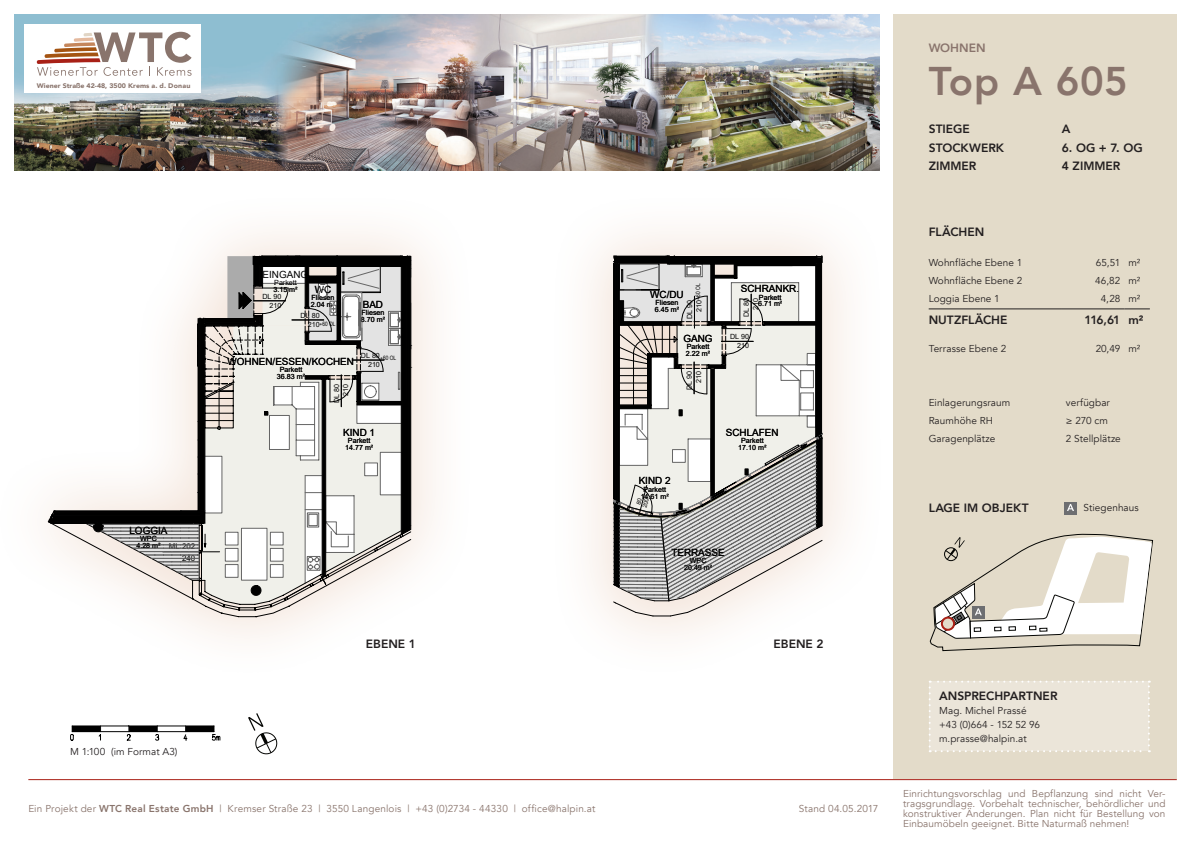
<style>
.page{position:relative;width:1191px;height:842px;background:#fff}
.page>*{position:absolute;margin:0;border:0;box-sizing:border-box;transform-origin:0 0}
.Headline{font:800 40px "Avenir";letter-spacing:.015em;color:#89746c}
.Hervorhebungen{font:800 12px "Avenir";color:#231f20}
.Fließtext{font:800 12px "Avenir";color:#231f20}
.Hervorhebungen-2{font:800 12px "Avenir";color:#89746c}
.t1{font:10px/10px "Avenir";letter-spacing:.01em;color:#89746c;text-align:justify}
.Fließtext-2{font:10px "Avenir";letter-spacing:.005em;color:#231f20}
.Fließtext-3{font:10px "Avenir";letter-spacing:-.015em;color:#231f20}
.t2{font:9.9px "Arial";color:#000}
.t3{font:7.9px/11.3px "Arial";color:#000;text-align:right}
.t4{font:7.1px/6.8px "Arial";color:#000;text-align:right}
.t5{font:900 6.7px "Avenir";color:#89746c;scale:1.05 1}
.t6{font:5.9px "Arial Narrow";color:#000}
.t7{font:5.9px/6.8px "Arial";color:#000}
.s1{font-weight:800}
</style>
<div class="page">
<img style="left:14px;top:14px;width:865px;height:156px">
<div style="left:893px;top:15px;width:283px;height:764px;background:#e3dbc9"></div>
<div style="left:186px;top:726px;width:28px;height:6px;background:#000"></div>
<svg style="left:70px;top:726px;width:117px;height:15px"></svg>
<hr style="left:72px;top:731px;width:85px;height:1px;background:#000">
<svg style="left:212px;top:726px;width:8px;height:15px"></svg>
<hr style="left:157px;top:726px;width:57px;height:1px;background:#000">
<hr style="left:157px;top:731px;width:57px;height:1px;background:#000">
<hr style="left:28px;top:779px;width:1148px;height:1px;background:#a92016">
<div style="left:1064px;top:502px;width:13px;height:12px;background:#6d6e71"></div>
<svg style="left:1067px;top:504px;width:7px;height:7px"></svg>
<svg style="left:930px;top:534px;width:222px;height:117px"></svg>
<div style="left:928px;top:681px;width:221px;height:71px;background:#ebe5d9"></div>
<div style="left:942px;top:618px;width:12px;height:12px;background:#e3dbc9;border-radius:50%"></div>
<div style="left:941px;top:617px;width:14px;height:14px;border:2px solid #a92016;border-radius:50%"></div>
<hr style="left:928px;top:309px;width:134px;height:1px;background:#231f20">
<hr style="left:1062px;top:309px;width:62px;height:1px;background:#231f20">
<svg style="left:1124px;top:309px;width:25px;height:1px"></svg>
<div style="left:0;top:189px;width:477px;height:493px;background:#cc8b5d;opacity:.25"></div>
<svg style="left:48px;top:255px;width:364px;height:362px"></svg>
<svg style="left:248px;top:713px;width:30px;height:42px"></svg>
<div style="left:546px;top:189px;width:343px;height:492px;background:#cc8b5d;opacity:.25"></div>
<svg style="left:612px;top:255px;width:211px;height:361px"></svg>
<div style="left:24px;top:24px;width:177px;height:68px;background:#fff"></div>
<svg style="left:36px;top:32px;width:156px;height:44px"></svg>
<p class="t5" style="left:37px;top:80px;width:148px">Wiener Straße 42-48, 3500 Krems a. d. Donau</p>
<p class="t2" style="left:129px;top:523px;width:39px">LOGGIA</p>
<p class="t4" style="left:136px;top:535px;width:26px;text-align:center">WPC<br>4.28 m²</p>
<p class="t3" style="left:169px;top:541px;width:28px">ML 202<br>240</p>
<p class="t2" style="left:263px;top:267px;width:47px">EINGANG</p>
<p class="t4" style="left:273px;top:279px;width:26px;text-align:left">Parkett<br>3.15 m²</p>
<p class="t4" style="left:294px;top:298px;width:24px;rotate:-90deg">Parkett</p>
<p class="t2" style="left:315px;top:282px;width:18px">WC</p>
<p class="t4" style="left:311px;top:294px;width:26px;text-align:left">Fliesen<br>2.04 m²</p>
<p class="t2" style="left:363px;top:297px;width:22px">BAD</p>
<p class="t4" style="left:361px;top:309px;width:26px;text-align:left">Fliesen<br>8.70 m²</p>
<p class="t2" style="left:227px;top:354px;width:128px">WOHNEN/ESSEN/KOCHEN</p>
<p class="t4" style="left:277px;top:366px;width:30px;text-align:center">Parkett<br>36.83 m²</p>
<p class="t4" style="left:262px;top:291px;width:21px;line-height:9.2px">DL 90<br>210</p>
<p class="t4" style="left:301px;top:311px;width:21px;line-height:9.2px">DL 80<br>210</p>
<p class="t6" style="left:319px;top:320px;width:18px;rotate:-1deg">+60 OL</p>
<p class="t4" style="left:361px;top:351px;width:21px;line-height:9.2px">DL 80<br>210</p>
<p class="t6" style="left:380px;top:353px;width:18px;rotate:-1deg">+60 OL</p>
<p class="t4" style="left:332px;top:403px;width:21px;line-height:9.2px;rotate:-90deg">DL 80<br>210</p>
<p class="t2" style="left:343px;top:426px;width:33px">KIND 1</p>
<p class="t4" style="left:345px;top:437px;width:30px;text-align:center">Parkett<br>14.77 m²</p>
<p class="t6" style="left:694px;top:300px;width:18px;rotate:-91deg">+60 OL</p>
<p class="t2" style="left:650px;top:287px;width:35px">WC/DU</p>
<p class="t4" style="left:655px;top:299px;width:26px;text-align:left">Fliesen<br>6.45 m²</p>
<p class="t4" style="left:685px;top:319px;width:21px;line-height:9.2px;rotate:-90deg">DL 90<br>210</p>
<p class="t2" style="left:741px;top:282px;width:60px">SCHRANKR.</p>
<p class="t4" style="left:758px;top:294px;width:26px;text-align:left">Parkett<br>6.71 m²</p>
<p class="t4" style="left:742px;top:317px;width:21px;line-height:9.2px;rotate:-90deg">DL 80<br>210</p>
<p class="t2" style="left:683px;top:332px;width:31px">GANG</p>
<p class="t4" style="left:686px;top:344px;width:26px;text-align:left">Parkett<br>2.22 m²</p>
<p class="t4" style="left:730px;top:332px;width:21px;line-height:9.2px">DL 90<br>210</p>
<p class="t4" style="left:685px;top:390px;width:21px;line-height:9.2px;rotate:-90deg">DL 90<br>210</p>
<p class="t2" style="left:638px;top:474px;width:33px">KIND 2</p>
<p class="t4" style="left:640px;top:486px;width:30px;text-align:center">Parkett<br>14.61 m²</p>
<p class="t7" style="left:634px;top:505px;width:11px;rotate:-75deg">80<br>200</p>
<p class="t2" style="left:726px;top:425px;width:54px">SCHLAFEN</p>
<p class="t4" style="left:738px;top:437px;width:30px;text-align:center">Parkett<br>17.10 m²</p>
<p class="t2" style="left:671px;top:546px;width:55px">TERRASSE</p>
<p class="t4" style="left:684px;top:557px;width:30px;text-align:center">WPC<br>20.49 m²</p>
<p class="Hervorhebungen-2" style="left:928px;top:37px;width:58px">WOHNEN</p>
<p class="Headline" style="left:928px;top:45px;width:201px">Top A 605</p>
<p class="Hervorhebungen" style="left:928px;top:118px;width:43px">STIEGE</p>
<p class="Hervorhebungen" style="left:1062px;top:118px;width:10px">A</p>
<p class="Hervorhebungen" style="left:928px;top:136px;width:77px">STOCKWERK</p>
<p class="Hervorhebungen" style="left:1062px;top:136px;width:82px">6. OG + 7. OG</p>
<p class="Hervorhebungen" style="left:928px;top:155px;width:49px">ZIMMER</p>
<p class="Hervorhebungen" style="left:1062px;top:155px;width:60px">4 ZIMMER</p>
<p class="Fließtext" style="left:928px;top:221px;width:57px">FLÄCHEN</p>
<p class="Fließtext-2" style="left:928px;top:256px;width:95px">Wohnfläche Ebene 1</p>
<p class="Fließtext-2" style="left:1096px;top:256px;width:26px">65,51</p>
<p class="Fließtext-2" style="left:1128px;top:256px;width:14px">m²</p>
<p class="Fließtext-2" style="left:928px;top:274px;width:95px">Wohnfläche Ebene 2</p>
<p class="Fließtext-2" style="left:1095px;top:274px;width:27px">46,82</p>
<p class="Fließtext-2" style="left:1128px;top:274px;width:14px">m²</p>
<p class="Fließtext-2" style="left:928px;top:292px;width:73px">Loggia Ebene 1</p>
<p class="Fließtext-2" style="left:1101px;top:292px;width:21px">4,28</p>
<p class="Fließtext-2" style="left:1128px;top:292px;width:14px">m²</p>
<p class="Fließtext" style="left:928px;top:309px;width:80px">NUTZFLÄCHE</p>
<p class="Fließtext" style="left:1084px;top:309px;width:37px">116,61</p>
<p class="Fließtext" style="left:1128px;top:309px;width:17px">m²</p>
<p class="Fließtext-2" style="left:928px;top:342px;width:79px">Terrasse Ebene 2</p>
<p class="Fließtext-2" style="left:1095px;top:342px;width:26px">20,49</p>
<p class="Fließtext-2" style="left:1128px;top:342px;width:14px">m²</p>
<p class="Fließtext-2" style="left:928px;top:396px;width:83px">Einlagerungsraum</p>
<p class="Fließtext-2" style="left:1066px;top:396px;width:45px">verfügbar</p>
<p class="Fließtext-2" style="left:928px;top:414px;width:66px">Raumhöhe RH</p>
<p class="Fließtext-2" style="left:1066px;top:414px;width:43px">≥ 270 cm</p>
<p class="Fließtext-2" style="left:928px;top:432px;width:68px">Garagenplätze</p>
<p class="Fließtext-2" style="left:1066px;top:432px;width:56px">2 Stellplätze</p>
<p class="Hervorhebungen" style="left:928px;top:497px;width:101px">LAGE IM OBJEKT</p>
<p class="Fließtext-2" style="left:1083px;top:502px;width:57px">Stiegenhaus</p>
<p class="Fließtext-2" style="left:70px;top:745px;width:109px">M 1:100 (im Format A3)</p>
<p class="Fließtext" style="left:366px;top:633px;width:52px">EBENE 1</p>
<p class="Fließtext" style="left:773px;top:633px;width:52px">EBENE 2</p>
<p class="t1" style="left:28px;top:804px;width:568px">Ein Projekt der <span class="s1">WTC Real Estate GmbH</span> | Kremser Straße 23 | 3550 Langenlois | +43 (0)2734 - 44330 | office@halpin.at</p>
<p class="t1" style="left:799px;top:804px;width:81px">Stand 04.05.2017</p>
<p class="Hervorhebungen" style="left:939px;top:684px;width:120px">ANSPRECHPARTNER</p>
<p class="Fließtext-2" style="left:939px;top:704px;width:89px">Mag. Michel Prassé</p>
<p class="Fließtext-3" style="left:939px;top:718px;width:102px">+43 (0)664 - 152 52 96</p>
<p class="Fließtext-2" style="left:939px;top:732px;width:89px">m.prasse@halpin.at</p>
<p class="t1" style="left:903px;top:788px;width:264px">Einrichtungsvorschlag und Bepflanzung sind nicht Ver&shy;tragsgrundlage. Vorbehalt technischer, behördlicher und konstruktiver Änderungen. Plan nicht für Bestellung von Einbaumöbeln geeignet. Bitte Naturmaß nehmen!</p>
</div>
